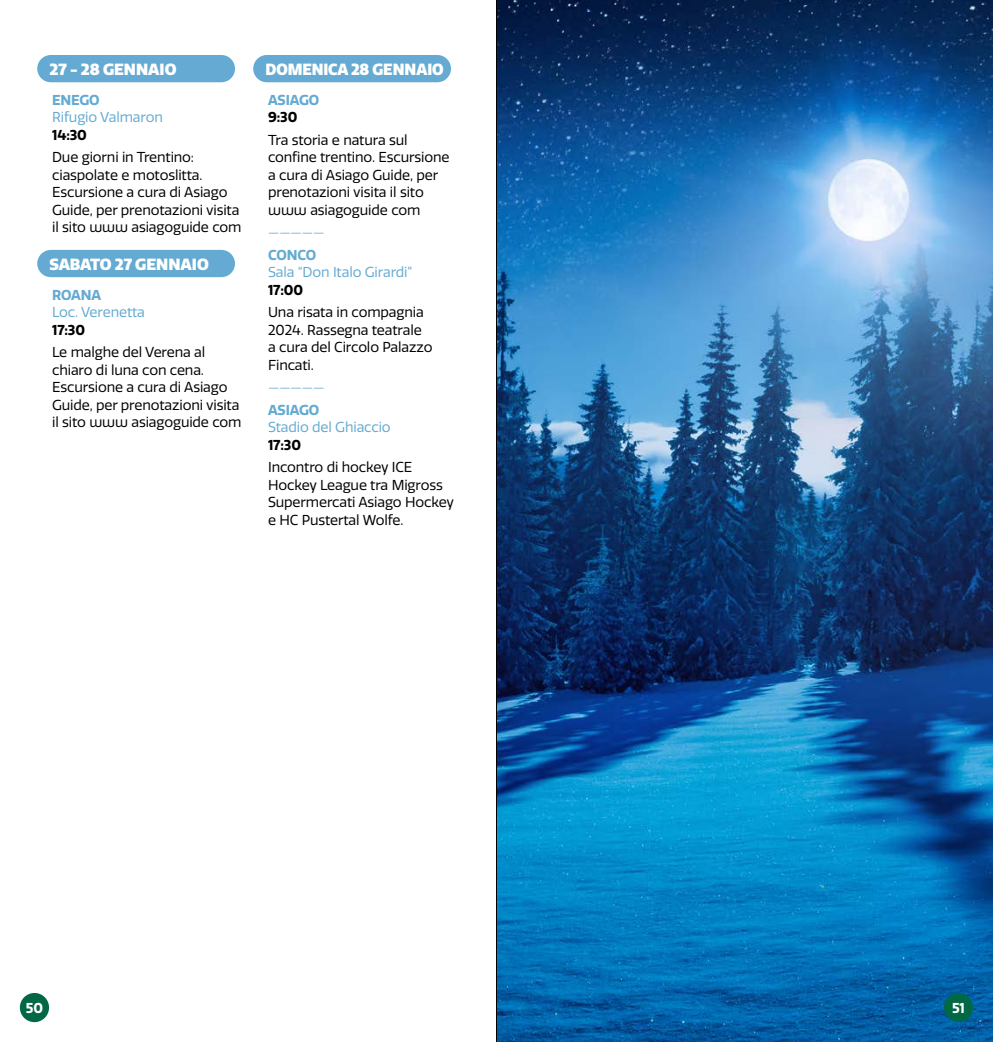
<style>
.page{position:relative;width:993px;height:1042px;background:#fff}
.page>*{position:absolute;margin:0;border:0;box-sizing:border-box;transform-origin:0 0}
.t1{font:900 15.75px "Quatro";color:#fff}
.t2{font:14px/17.5px "Quatro";letter-spacing:-.01em;color:#000}
.t3{font:14px "Quatro";letter-spacing:-.01em;color:#64aad2}
.t4{font:700 14px "Quatro";letter-spacing:-.01em;color:#64aad2}
.t5{font:700 14px "Quatro";letter-spacing:-.01em;color:#000}
.t6{font:14px "Quatro";color:#97c3e1}
.t7{font:700 14px "Quatro";color:#fff}
</style>
<div class="page">
<div style="left:37px;top:55px;width:198px;height:27px;background:#64aad2;border-radius:14px"></div>
<div style="left:37px;top:250px;width:198px;height:27px;background:#64aad2;border-radius:14px"></div>
<div style="left:253px;top:55px;width:198px;height:27px;background:#64aad2;border-radius:14px"></div>
<img style="left:497px;top:0;width:495px;height:1042px">
<div style="left:20px;top:993px;width:29px;height:29px;background:#006844;border-radius:50%"></div>
<div style="left:943px;top:993px;width:29px;height:29px;background:#006844;border-radius:50%"></div>
<hr style="left:496px;top:0;width:1px;height:1042px;background:#000">
<p class="t1" style="left:50px;top:60px;width:128px">27 - 28 GENNAIO</p>
<p class="t4" style="left:52px;top:91px;width:49px">ENEGO</p>
<p class="t3" style="left:52px;top:109px;width:112px">Rifugio Valmaron</p>
<p class="t5" style="left:52px;top:126px;width:36px">14:30</p>
<p class="t2" style="left:52px;top:149px;width:191px">Due giorni in Trentino: ciaspolate e motoslitta.<br>Escursione a cura di Asiago<br>Guide, per prenotazioni visita il sito www asiagoguide com</p>
<p class="t1" style="left:50px;top:255px;width:161px">SABATO 27 GENNAIO</p>
<p class="t4" style="left:52px;top:286px;width:50px">ROANA</p>
<p class="t3" style="left:52px;top:304px;width:94px">Loc. Verenetta</p>
<p class="t5" style="left:52px;top:321px;width:34px">17:30</p>
<p class="t2" style="left:52px;top:344px;width:191px">Le malghe del Verena al chiaro di luna con cena.<br>Escursione a cura di Asiago<br>Guide, per prenotazioni visita il sito www asiagoguide com</p>
<p class="t1" style="left:265px;top:60px;width:179px">DOMENICA 28 GENNAIO</p>
<p class="t4" style="left:268px;top:91px;width:53px">ASIAGO</p>
<p class="t5" style="left:268px;top:109px;width:31px">9:30</p>
<p class="t2" style="left:268px;top:131px;width:183px">Tra storia e natura sul confine trentino. Escursione a cura di Asiago Guide, per prenotazioni visita il sito www asiagoguide com</p>
<p class="t6" style="left:268px;top:224px;width:58px">—————</p>
<p class="t4" style="left:268px;top:246px;width:49px">CONCO</p>
<p class="t3" style="left:268px;top:264px;width:146px">Sala “Don Italo Girardi”</p>
<p class="t5" style="left:268px;top:281px;width:36px">17:00</p>
<p class="t2" style="left:268px;top:304px;width:166px">Una risata in compagnia<br>2024. Rassegna teatrale a cura del Circolo Palazzo<br>Fincati.</p>
<p class="t6" style="left:268px;top:379px;width:58px">—————</p>
<p class="t4" style="left:268px;top:401px;width:53px">ASIAGO</p>
<p class="t3" style="left:268px;top:419px;width:124px">Stadio del Ghiaccio</p>
<p class="t5" style="left:268px;top:436px;width:34px">17:30</p>
<p class="t2" style="left:268px;top:458px;width:187px">Incontro di hockey ICE<br>Hockey League tra Migross<br>Supermercati Asiago Hockey e HC Pustertal Wolfe.</p>
<p class="t7" style="left:26px;top:999px;width:19px">50</p>
<p class="t7" style="left:951px;top:999px;width:14px">51</p>
</div>
